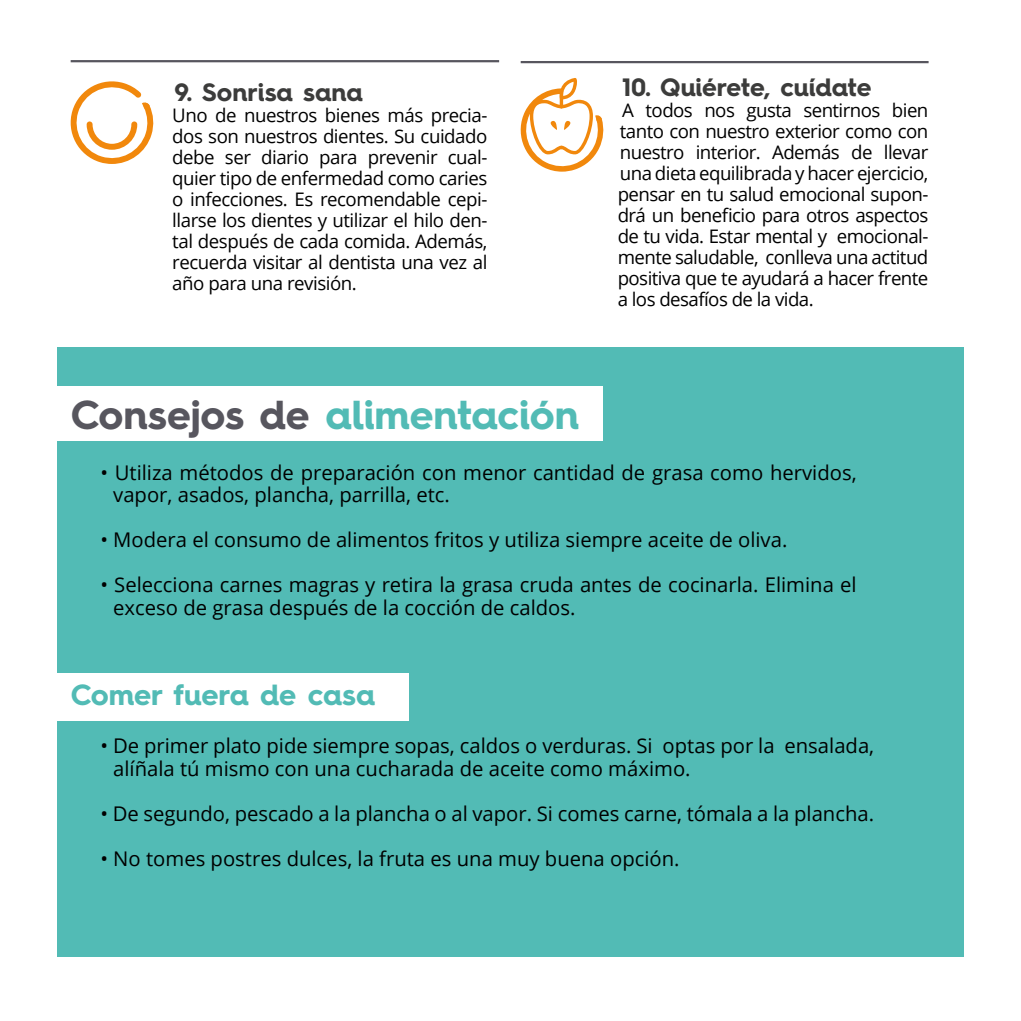
<style>
.page{position:relative;width:1021px;height:1021px;background:#fff}
.page>*{position:absolute;margin:0;border:0;box-sizing:border-box;transform-origin:0 0}
.t1{font:700 40.5px "Hurme Geometric Sans 4";letter-spacing:-.005em;color:#52bbb5}
.t2{font:700 29.25px "Hurme Geometric Sans 4";letter-spacing:-.005em;color:#52bbb5}
.t3{font:700 25.2px "Hurme Geometric Sans 4";color:#3c3c3b}
.t4{font:20.25px/22.5px "Open Sans";color:#000}
.t5{font:18.68px/20.9px "Open Sans";letter-spacing:-.025em;color:#000;text-align:justify}
.s1{color:#57565e}
</style>
<div class="page">
<div style="left:57px;top:348px;width:906px;height:609px;background:#52bbb5"></div>
<svg style="left:70px;top:81px;width:84px;height:83px"></svg>
<svg style="left:520px;top:78px;width:84px;height:94px"></svg>
<div style="left:45px;top:386px;width:558px;height:54px;background:#fff"></div>
<div style="left:46px;top:672px;width:362px;height:48px;background:#fff"></div>
<hr style="left:71px;top:60px;width:428px;height:2px;background:#57565e">
<hr style="left:520px;top:61px;width:408px;height:2px;background:#57565e">
<p class="t3" style="left:174px;top:75px;width:190px">9. Sonrisa sana</p>
<p class="t5" style="left:172px;top:105px;width:317px">Uno de nuestros bienes más precia&shy;dos son nuestros dientes. Su cuidado debe ser diario para prevenir cual&shy;quier tipo de enfermedad como caries o infecciones. Es recomendable cepi&shy;llarse los dientes y utilizar el hilo den&shy;tal después de cada comida. Además, recuerda visitar al dentista una vez al año para una revisión.</p>
<p class="t1" style="left:71px;top:387px;width:510px"><span class="s1">Consejos de</span> alimentación</p>
<p class="t3" style="left:622px;top:70px;width:251px">10. Quiérete, cuídate</p>
<p class="t5" style="left:617px;top:99px;width:312px">A todos nos gusta sentirnos bien tanto con nuestro exterior como con nuestro interior. Además de llevar una dieta equilibrada y hacer ejercicio, pensar en tu salud emocional supon&shy;drá un beneficio para otros aspectos de tu vida. Estar mental y emocional&shy;mente saludable, conlleva una actitud positiva que te ayudará a hacer frente a los desafíos de la vida.</p>
<p class="t4" style="left:113px;top:461px;width:745px;text-indent:-13px">• Utiliza métodos de preparación con menor cantidad de grasa como hervidos, vapor, asados, plancha, parrilla, etc.</p>
<p class="t4" style="left:100px;top:528px;width:688px">• Modera el consumo de alimentos fritos y utiliza siempre aceite de oliva.</p>
<p class="t4" style="left:113px;top:573px;width:745px;text-indent:-13px">• Selecciona carnes magras y retira la grasa cruda antes de cocinarla. Elimina el exceso de grasa después de la cocción de caldos.</p>
<p class="t2" style="left:71px;top:673px;width:306px">Comer fuera de casa</p>
<p class="t4" style="left:113px;top:734px;width:762px;text-indent:-13px">• De primer plato pide siempre sopas, caldos o verduras. Si optas por la ensalada, alíñala tú mismo con una cucharada de aceite como máximo.</p>
<p class="t4" style="left:100px;top:801px;width:775px">• De segundo, pescado a la plancha o al vapor. Si comes carne, tómala a la plancha.</p>
<p class="t4" style="left:100px;top:846px;width:580px">• No tomes postres dulces, la fruta es una muy buena opción.</p>
</div>
